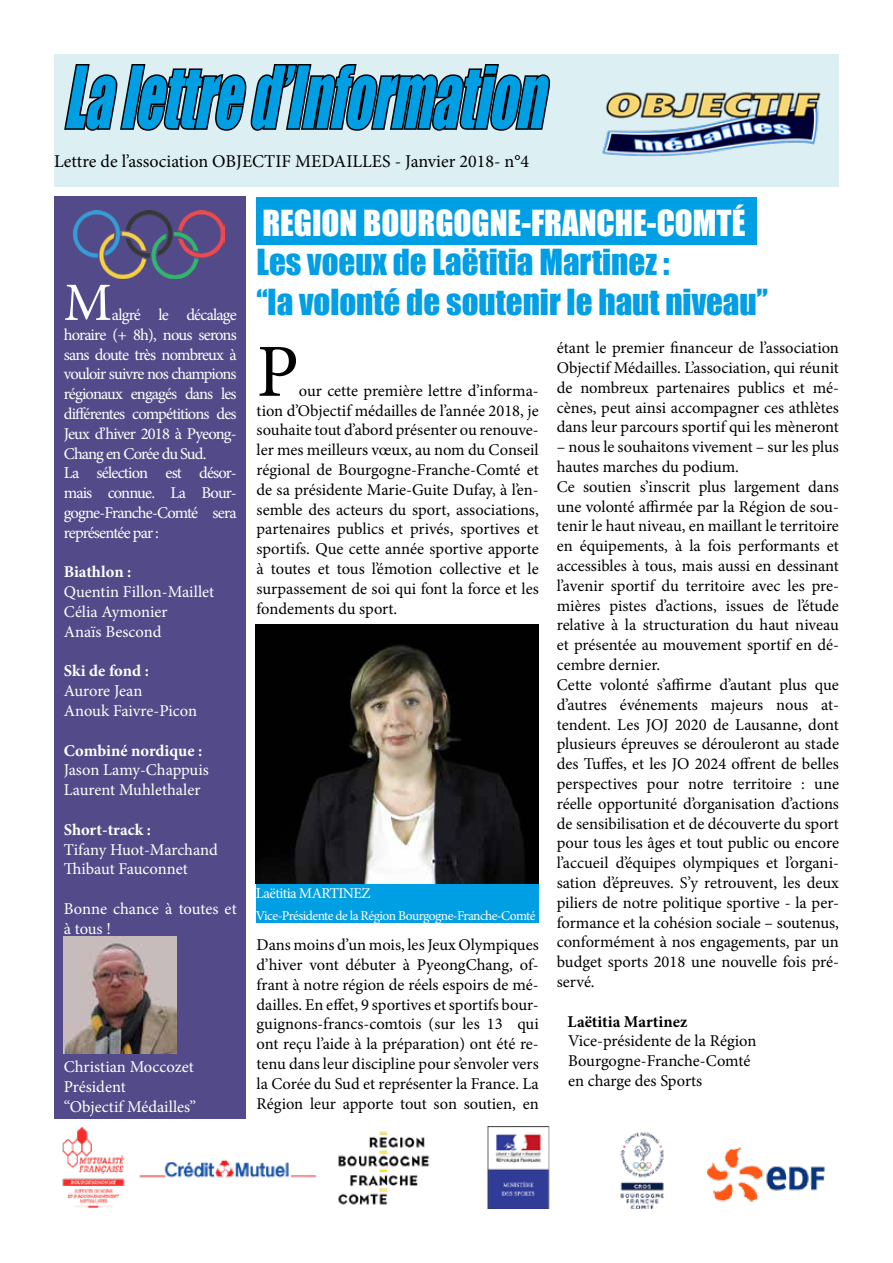
<style>
.page{position:relative;width:893px;height:1263px;background:#fff}
.page>*{position:absolute;margin:0;border:0;box-sizing:border-box;transform-origin:0 0}
.t1{font:italic 79.5px "Impact";color:#009fe3;scale:.67 1}
.t2{font:75px "Minion Pro";color:#000}
.t3{font:54px "Minion Pro";color:#fff}
.t4{font:33px/39.6px "Impact";color:#009ee4}
.t5{font:33px "Impact";color:#fff}
.t6{font:18px "Minion Pro";color:#000}
.t7{font:16.5px/19.8px "Minion Pro";color:#000;text-align:justify}
.t8{font:16.5px/19.8px "Minion Pro";letter-spacing:-.04em;color:#fff}
.t9{font:16.5px/19.8px "Minion Pro";color:#fff}
.t10{font:16.5px/19.8px "Minion Pro";letter-spacing:-.01em;color:#fff}
.t11{font:700 16.5px "Minion Pro";color:#fff}
.t12{font:16.5px/19.8px "Minion Pro";letter-spacing:-.005em;color:#fff}
.t13{font:700 16.5px "Minion Pro";color:#000}
.t14{font:15px "Minion Pro";letter-spacing:-.04em;color:#fff}
.t15{font:13.5px "Minion Pro";letter-spacing:-.04em;color:#fff}
</style>
<div class="page">
<div style="left:256px;top:198px;width:501px;height:47px;background:#009fe3"></div>
<div style="left:54px;top:54px;width:785px;height:132px;background:#dceff3"></div>
<img style="left:602px;top:92px;width:219px;height:65px">
<svg style="left:64px;top:64px;width:487px;height:67px"></svg>
<div style="left:54px;top:197px;width:191px;height:922px;background:#534b89"></div>
<img style="left:73px;top:210px;width:151px;height:69px">
<img style="left:62px;top:1127px;width:763px;height:82px">
<img style="left:64px;top:936px;width:112px;height:117px">
<img style="left:256px;top:624px;width:282px;height:260px">
<div style="left:256px;top:884px;width:282px;height:39px;background:#009fe3"></div>
<h1 class="t1" style="left:64px;top:35px;width:748px">Lalettred’Information</h1>
<p class="t6" style="left:54px;top:149px;width:477px">Lettre de l’association OBJECTIF MEDAILLES - Janvier 2018- n°4</p>
<h3 class="t3" style="left:64px;top:266px;width:50px">M</h3>
<p class="t8" style="left:64px;top:305px;width:174px;text-indent:48px">algré le décalage horaire (+ 8h), nous serons sans doute très nombreux à vouloir suivre nos champions régionaux engagés dans les différentes compétitions des<br>Jeux d’hiver 2018 à Pyeong-<br>Chang en Corée du Sud.<br>La sélection est désor&shy;mais connue. La Bour&shy;gogne-Franche-Comté sera représentée par :</p>
<p class="t11" style="left:64px;top:560px;width:69px">Biathlon :</p>
<p class="t9" style="left:64px;top:582px;width:152px">Quentin Fillon-Maillet<br>Célia Aymonier<br>Anaïs Bescond</p>
<p class="t11" style="left:64px;top:659px;width:87px">Ski de fond :</p>
<p class="t10" style="left:64px;top:681px;width:135px">Aurore Jean<br>Anouk Faivre-Picon</p>
<p class="t11" style="left:64px;top:739px;width:140px">Combiné nordique :</p>
<p class="t9" style="left:64px;top:760px;width:147px">Jason Lamy-Chappuis<br>Laurent Muhlethaler</p>
<p class="t11" style="left:64px;top:818px;width:89px">Short-track :</p>
<p class="t10" style="left:64px;top:839px;width:156px">Tifany Huot-Marchand<br>Thibaut Fauconnet</p>
<p class="t12" style="left:64px;top:899px;width:174px">Bonne chance à toutes et à tous !</p>
<p class="t9" style="left:64px;top:1057px;width:134px">Christian Moccozet<br>Président<br>‘‘Objectif Médailles’’</p>
<h3 class="t5" style="left:262px;top:197px;width:485px">REGION BOURGOGNE-FRANCHE-COMTÉ</h3>
<h3 class="t4" style="left:257px;top:241px;width:513px">Les voeux de Laëtitia Martinez :<br>‘‘la volonté de soutenir le haut niveau’’</h3>
<h2 class="t2" style="left:257px;top:322px;width:44px">P</h2>
<p class="t7" style="left:257px;top:381px;width:284px;text-indent:42px">our cette première lettre d’informa&shy;tion d’Objectif médailles de l’année 2018, je souhaite tout d’abord présenter ou renouve&shy;ler mes meilleurs vœux, au nom du Conseil régional de Bourgogne-Franche-Comté et de sa présidente Marie-Guite Dufay, à l’en&shy;semble des acteurs du sport, associations, partenaires publics et privés, sportives et sportifs. Que cette année sportive apporte à toutes et tous l’émotion collective et le surpassement de soi qui font la force et les fondements du sport.</p>
<p class="t14" style="left:256px;top:884px;width:116px">Laëtitia MARTINEZ</p>
<p class="t15" style="left:256px;top:907px;width:281px">Vice-Présidente de la Région Bourgogne-Franche-Comté</p>
<p class="t7" style="left:257px;top:935px;width:284px">Dans moins d’un mois, les Jeux Olympiques d’hiver vont débuter à PyeongChang, of&shy;frant à notre région de réels espoirs de mé&shy;dailles. En effet, 9 sportives et sportifs bour&shy;guignons-francs-comtois (sur les 13 qui ont reçu l’aide à la préparation) ont été re&shy;tenu dans leur discipline pour s’envoler vers la Corée du Sud et représenter la France. La Région leur apporte tout son soutien, en</p>
<p class="t7" style="left:557px;top:338px;width:284px">étant le premier financeur de l’association Objectif Médailles. L’association, qui réunit de nombreux partenaires publics et mé&shy;cènes, peut ainsi accompagner ces athlètes dans leur parcours sportif qui les mèneront</p>
<p class="t7" style="left:557px;top:437px;width:284px;text-align:left">– nous le souhaitons vivement – sur les plus hautes marches du podium.<br>Ce soutien s’inscrit plus largement dans une volonté affirmée par la Région de sou&shy;tenir le haut niveau, en maillant le territoire en équipements, à la fois performants et accessibles à tous, mais aussi en dessinant l’avenir sportif du territoire avec les pre&shy;mières pistes d’actions, issues de l’étude relative à la structuration du haut niveau et présentée au mouvement sportif en dé&shy;cembre dernier.<br>Cette volonté s’affirme d’autant plus que d’autres événements majeurs nous at&shy;tendent. Les JOJ 2020 de Lausanne, dont plusieurs épreuves se dérouleront au stade des Tuffes, et les JO 2024 offrent de belles perspectives pour notre territoire : une réelle opportunité d’organisation d’actions de sensibilisation et de découverte du sport pour tous les âges et tout public ou encore l’accueil d’équipes olympiques et l’organi&shy;sation d’épreuves. S’y retrouvent, les deux piliers de notre politique sportive - la per&shy;formance et la cohésion sociale – soutenus, conformément à nos engagements, par un budget sports 2018 une nouvelle fois pré&shy;servé.</p>
<p class="t13" style="left:567px;top:1010px;width:121px">Laëtitia Martinez</p>
<p class="t7" style="left:568px;top:1031px;width:190px;text-align:left">Vice-présidente de la Région<br>Bourgogne-Franche-Comté en charge des Sports</p>
</div>
